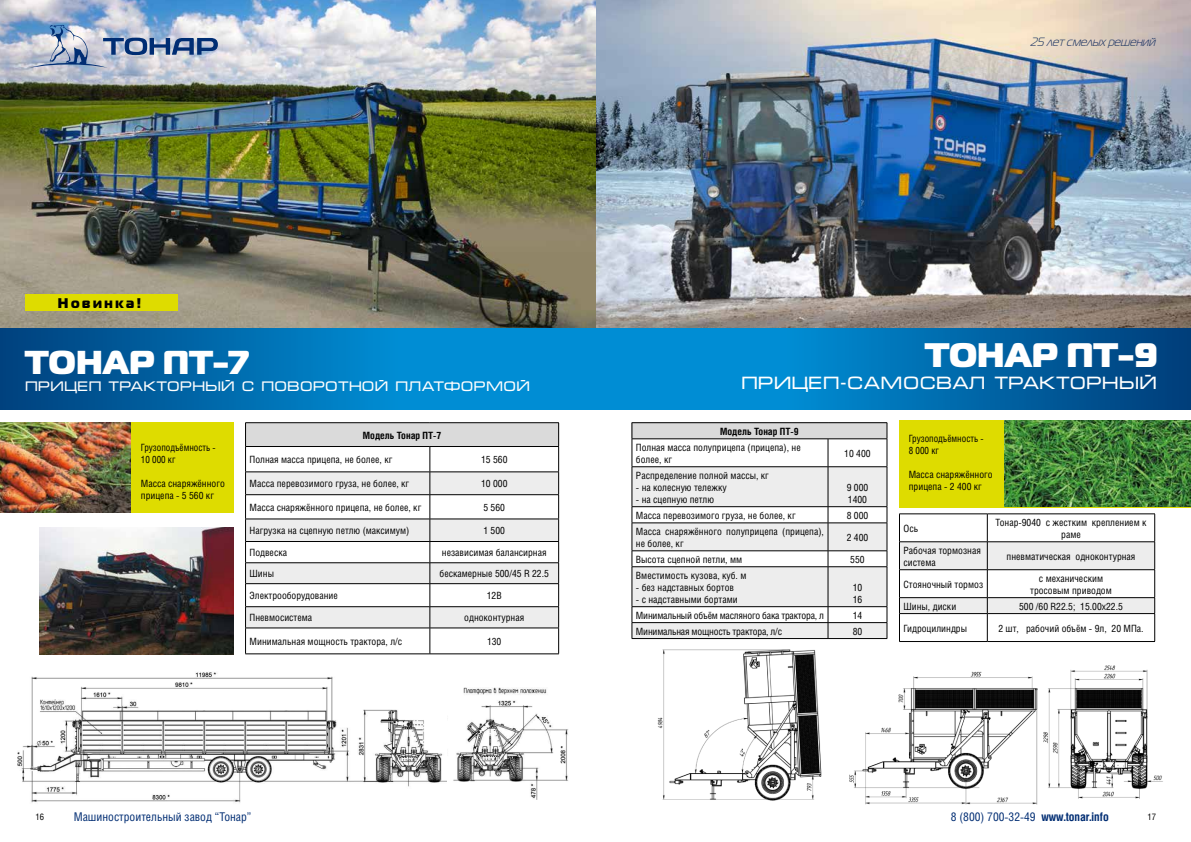
<style>
.page{position:relative;width:1191px;height:842px;background:#fff}
.page>*{position:absolute;margin:0;border:0;box-sizing:border-box;transform-origin:0 0}
.t1{font:34px "Magistral Black C";color:#fff}
.t2{font:33.1px "Magistral Black C";color:#fff}
.t3{font:18px "Micra C";color:#fff}
.t4{font:14px "Micra C";color:#fff}
.t5{font:14px "Magistral Black C";letter-spacing:.2em;color:#000;scale:.94 1}
.t6{font:12px "Helios Cond";color:#002d73}
.t7{font:italic 12px "Magistral C";color:#1f3664}
.t8{font:10px/12px "Helios Cond";color:#000}
.t9{font:10px "Helios Cond";letter-spacing:-.02em;color:#000}
.t10{font:10px/12px "Helios Cond";color:#000;scale:.94 1}
.t11{font:700 10px "Helios Cond";color:#000}
.t12{font:9px "Helios Cond";color:#000}
.s1{font-weight:700}
</style>
<div class="page">
<img style="left:595px;top:0;width:596px;height:329px">
<img style="left:17px;top:646px;width:337px;height:157px">
<img style="left:354px;top:709px;width:93px;height:78px">
<img style="left:453px;top:687px;width:115px;height:113px">
<img style="left:0;top:0;width:595px;height:329px">
<svg style="left:0;top:329px;width:595px;height:81px;background:#0073b6"></svg>
<svg style="left:595px;top:329px;width:596px;height:81px;background:#0071b4"></svg>
<div style="left:25px;top:294px;width:153px;height:17px;background:#dedc00"></div>
<img style="left:40px;top:527px;width:193px;height:127px">
<div style="left:245px;top:423px;width:313px;height:23px;background:#dadada"></div>
<svg style="left:246px;top:447px;width:312px;height:207px"></svg>
<svg style="left:246px;top:473px;width:312px;height:155px;fill:#ededed"></svg>
<hr style="left:245px;top:422px;width:185px;height:1px;background:#000">
<hr style="left:430px;top:422px;width:129px;height:1px;background:#000">
<hr style="left:245px;top:446px;width:185px;height:1px;background:#000">
<hr style="left:430px;top:446px;width:129px;height:1px;background:#000">
<hr style="left:245px;top:472px;width:185px;height:1px;background:#000">
<hr style="left:430px;top:472px;width:129px;height:1px;background:#000">
<hr style="left:245px;top:494px;width:185px;height:1px;background:#000">
<hr style="left:430px;top:494px;width:129px;height:1px;background:#000">
<hr style="left:245px;top:519px;width:185px;height:1px;background:#000">
<hr style="left:430px;top:519px;width:129px;height:1px;background:#000">
<hr style="left:245px;top:541px;width:185px;height:1px;background:#000">
<hr style="left:430px;top:541px;width:129px;height:1px;background:#000">
<hr style="left:245px;top:562px;width:185px;height:1px;background:#000">
<hr style="left:430px;top:562px;width:129px;height:1px;background:#000">
<hr style="left:245px;top:583px;width:185px;height:1px;background:#000">
<hr style="left:430px;top:583px;width:129px;height:1px;background:#000">
<hr style="left:245px;top:606px;width:185px;height:1px;background:#000">
<hr style="left:430px;top:606px;width:129px;height:1px;background:#000">
<hr style="left:245px;top:628px;width:185px;height:1px;background:#000">
<svg style="left:245px;top:423px;width:1px;height:231px"></svg>
<hr style="left:430px;top:628px;width:129px;height:1px;background:#000">
<svg style="left:429px;top:447px;width:1px;height:207px"></svg>
<svg style="left:558px;top:423px;width:1px;height:231px"></svg>
<hr style="left:245px;top:654px;width:185px;height:1px;background:#000">
<hr style="left:430px;top:654px;width:129px;height:1px;background:#000">
<img style="left:843px;top:637px;width:320px;height:168px">
<img style="left:657px;top:649px;width:165px;height:152px">
<div style="left:632px;top:423px;width:255px;height:16px;background:#dadada"></div>
<svg style="left:632px;top:467px;width:254px;height:171px;fill:#ededed"></svg>
<hr style="left:631px;top:422px;width:197px;height:1px;background:#000">
<hr style="left:828px;top:422px;width:59px;height:1px;background:#000">
<hr style="left:631px;top:439px;width:197px;height:1px;background:#000">
<svg style="left:631px;top:423px;width:1px;height:43px"></svg>
<hr style="left:828px;top:439px;width:59px;height:1px;background:#000">
<svg style="left:827px;top:439px;width:1px;height:27px"></svg>
<svg style="left:886px;top:423px;width:1px;height:43px"></svg>
<hr style="left:631px;top:466px;width:197px;height:1px;background:#000">
<hr style="left:631px;top:467px;width:1px;height:39px;background:#000">
<hr style="left:828px;top:466px;width:59px;height:1px;background:#000">
<hr style="left:827px;top:467px;width:1px;height:39px;background:#000">
<hr style="left:886px;top:467px;width:1px;height:39px;background:#000">
<hr style="left:631px;top:506px;width:197px;height:1px;background:#000">
<hr style="left:828px;top:506px;width:59px;height:1px;background:#000">
<hr style="left:631px;top:523px;width:197px;height:1px;background:#000">
<hr style="left:828px;top:523px;width:59px;height:1px;background:#000">
<hr style="left:631px;top:551px;width:197px;height:1px;background:#000">
<svg style="left:631px;top:507px;width:1px;height:59px"></svg>
<hr style="left:828px;top:551px;width:59px;height:1px;background:#000">
<svg style="left:827px;top:507px;width:1px;height:59px"></svg>
<svg style="left:886px;top:507px;width:1px;height:59px"></svg>
<hr style="left:631px;top:566px;width:197px;height:1px;background:#000">
<hr style="left:631px;top:567px;width:1px;height:39px;background:#000">
<hr style="left:828px;top:566px;width:59px;height:1px;background:#000">
<hr style="left:827px;top:567px;width:1px;height:39px;background:#000">
<hr style="left:886px;top:567px;width:1px;height:39px;background:#000">
<hr style="left:631px;top:606px;width:197px;height:1px;background:#000">
<hr style="left:828px;top:606px;width:59px;height:1px;background:#000">
<hr style="left:631px;top:622px;width:197px;height:1px;background:#000">
<svg style="left:631px;top:607px;width:1px;height:31px"></svg>
<hr style="left:828px;top:622px;width:59px;height:1px;background:#000">
<svg style="left:827px;top:607px;width:1px;height:31px"></svg>
<svg style="left:886px;top:607px;width:1px;height:31px"></svg>
<hr style="left:631px;top:638px;width:197px;height:1px;background:#000">
<hr style="left:828px;top:638px;width:59px;height:1px;background:#000">
<div style="left:899px;top:420px;width:292px;height:88px;background:#dedc00"></div>
<img style="left:1004px;top:420px;width:187px;height:87px">
<div style="left:0;top:422px;width:233px;height:90px;background:#dedc00"></div>
<img style="left:0;top:422px;width:130px;height:90px">
<svg style="left:899px;top:514px;width:256px;height:127px"></svg>
<hr style="left:899px;top:641px;width:88px;height:1px;background:#000">
<hr style="left:987px;top:641px;width:168px;height:1px;background:#000">
<svg style="left:30px;top:25px;width:188px;height:43px;background:#a3b1c9"></svg>
<p class="t7" style="left:1029px;top:36px;width:130px">25 летсмелыхрешений</p>
<h3 class="t5" style="left:58px;top:294px;width:90px">Новинка!</h3>
<h2 class="t2" style="left:25px;top:340px;width:225px">ТОНАР ПТ-7</h2>
<h3 class="t4" style="left:25px;top:380px;width:507px">Прицеп тракторный с поворотной платформой</h3>
<p class="t10" style="left:141px;top:441px;width:81px">Грузоподъёмность -<br>10 000 кг</p>
<p class="t8" style="left:141px;top:477px;width:85px">Масса снаряжённого прицепа - 5 560 кг</p>
<p class="t11" style="left:363px;top:429px;width:80px">Модель Тонар ПТ-7</p>
<p class="t8" style="left:249px;top:453px;width:144px">Полная масса прицепа, не более, кг</p>
<p class="t8" style="left:481px;top:453px;width:28px">15 560</p>
<p class="t8" style="left:249px;top:477px;width:161px">Масса перевозимого груза, не более, кг</p>
<p class="t8" style="left:481px;top:477px;width:28px">10 000</p>
<p class="t8" style="left:249px;top:501px;width:173px">Масса снаряжённого прицепа, не более, кг</p>
<p class="t8" style="left:483px;top:501px;width:23px">5 560</p>
<p class="t8" style="left:249px;top:524px;width:161px">Нагрузка на сцепную петлю (максимум)</p>
<p class="t8" style="left:483px;top:524px;width:23px">1 500</p>
<p class="t8" style="left:249px;top:546px;width:39px">Подвеска</p>
<p class="t8" style="left:442px;top:546px;width:106px">независимая балансирная</p>
<p class="t8" style="left:249px;top:567px;width:26px">Шины</p>
<p class="t8" style="left:439px;top:567px;width:111px">бескамерные 500/45 R 22.5</p>
<p class="t8" style="left:249px;top:589px;width:90px">Электрооборудование</p>
<p class="t8" style="left:487px;top:589px;width:16px">12В</p>
<p class="t8" style="left:249px;top:611px;width:64px">Пневмосистема</p>
<p class="t8" style="left:464px;top:611px;width:61px">одноконтурная</p>
<p class="t8" style="left:249px;top:635px;width:154px">Минимальная мощность трактора, л/с</p>
<p class="t8" style="left:487px;top:635px;width:16px">130</p>
<h1 class="t1" style="left:925px;top:333px;width:234px">ТОНАР ПТ-9</h1>
<h3 class="t3" style="left:741px;top:375px;width:417px">прицеп-самосвал тракторный</h3>
<p class="t11" style="left:720px;top:425px;width:80px">Модель Тонар ПТ-9</p>
<p class="t8" style="left:636px;top:441px;width:166px">Полная масса полуприцепа (прицепа), не более, кг</p>
<p class="t8" style="left:844px;top:447px;width:28px">10 400</p>
<p class="t8" style="left:636px;top:469px;width:134px">Распределение полной массы, кг</p>
<p class="t8" style="left:636px;top:481px;width:92px">- на колесную тележку</p>
<p class="t8" style="left:636px;top:493px;width:80px">- на сцепную петлю</p>
<p class="t10" style="left:908px;top:432px;width:81px">Грузоподъёмность -<br>8 000 кг</p>
<p class="t8" style="left:908px;top:468px;width:85px">Масса снаряжённого прицепа - 2 400 кг</p>
<p class="t8" style="left:846px;top:481px;width:23px">9 000<br>1400</p>
<p class="t8" style="left:636px;top:509px;width:161px">Масса перевозимого груза, не более, кг</p>
<p class="t8" style="left:846px;top:509px;width:23px">8 000</p>
<p class="t8" style="left:636px;top:525px;width:190px">Масса снаряжённого полуприцепа (прицепа), не более, кг</p>
<p class="t8" style="left:846px;top:531px;width:23px">2 400</p>
<p class="t8" style="left:636px;top:553px;width:108px">Высота сцепной петли, мм</p>
<p class="t8" style="left:850px;top:553px;width:16px">550</p>
<p class="t8" style="left:636px;top:569px;width:112px">Вместимость кузова, куб. м</p>
<p class="t8" style="left:636px;top:581px;width:100px">- без надставных бортов</p>
<p class="t8" style="left:636px;top:593px;width:103px">- с надставными бортами</p>
<p class="t8" style="left:852px;top:581px;width:11px">10<br>16</p>
<p class="t9" style="left:636px;top:609px;width:190px">Минимальный объём масляного бака трактора, л</p>
<p class="t8" style="left:852px;top:609px;width:11px">14</p>
<p class="t9" style="left:636px;top:625px;width:148px">Минимальная мощность трактора, л/с</p>
<p class="t8" style="left:852px;top:625px;width:11px">80</p>
<p class="t8" style="left:903px;top:522px;width:16px">Ось</p>
<p class="t8" style="left:995px;top:516px;width:153px;text-align:center">Тонар-9040 с жестким креплением к раме</p>
<p class="t8" style="left:903px;top:544px;width:79px">Рабочая тормозная система</p>
<p class="t8" style="left:1006px;top:550px;width:130px">пневматическая одноконтурная</p>
<p class="t8" style="left:903px;top:578px;width:81px">Стояночный тормоз</p>
<p class="t8" style="left:1030px;top:572px;width:83px;text-align:center">с механическим тросовым приводом</p>
<p class="t8" style="left:903px;top:600px;width:54px">Шины, диски</p>
<p class="t8" style="left:1019px;top:600px;width:105px">500 /60 R22.5; 15.00x22.5</p>
<p class="t8" style="left:903px;top:622px;width:65px">Гидроцилиндры</p>
<p class="t8" style="left:998px;top:622px;width:147px">2 шт, рабочий объём - 9л, 20 МПа.</p>
<p class="t12" style="left:35px;top:811px;width:10px">16</p>
<p class="t6" style="left:74px;top:809px;width:179px">Машиностроительный завод “Тонар”</p>
<p class="t12" style="left:1147px;top:811px;width:10px">17</p>
<p class="t6" style="left:950px;top:809px;width:159px">8 (800) 700-32-49 <span class="s1">www.tonar.info</span></p>
</div>
